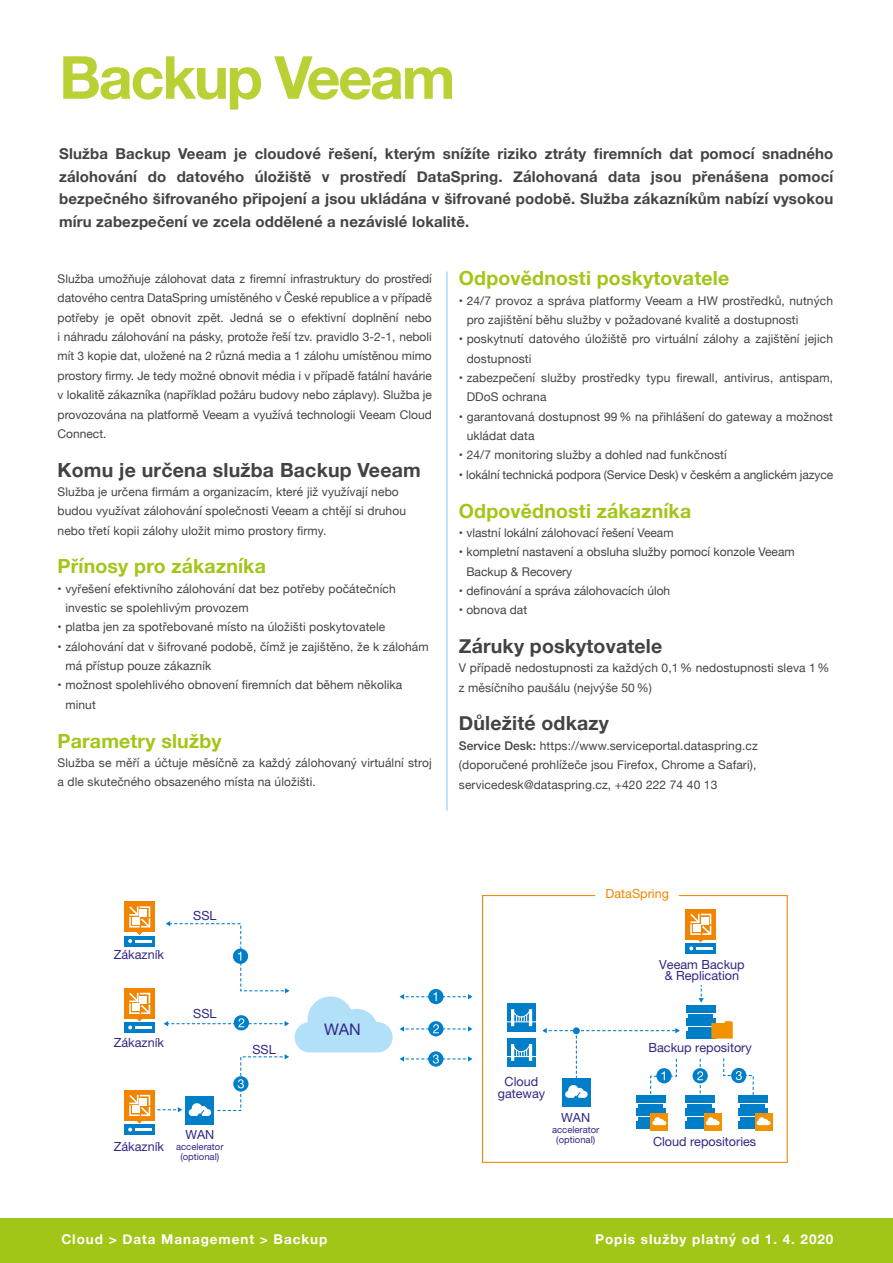
<style>
.page{position:relative;width:893px;height:1263px;background:#fff}
.page>*{position:absolute;margin:0;border:0;box-sizing:border-box;transform-origin:0 0}
.t1{font:700 59.4px "Helvetica Neue CE";letter-spacing:-.04em;color:#bbd034}
.t2{font:700 19.5px "Helvetica Neue";letter-spacing:.01em;color:#a2c617}
.t3{font:700 19.5px "Helvetica Neue";letter-spacing:.01em;color:#434342}
.t4{font:16.05px "Helvetica Neue CE";color:#312783}
.t5{font:700 15px/22.5px "Helvetica Neue";letter-spacing:.01em;color:#434342;text-align:justify}
.t6{font:700 13.5px "Helvetica Neue";letter-spacing:.07em;color:#fff}
.t7{font:12.6px/11.6px "Helvetica Neue CE";color:#312783;text-align:center}
.t8{font:12.6px "Helvetica Neue CE";color:#f18500}
.t9{font:12px/19.4px "Helvetica Neue";letter-spacing:.01em;color:#434342}
.t10{font:12px "Helvetica Neue";letter-spacing:-.01em;color:#434342}
.t11{font:9.45px/10.5px "Helvetica Neue CE";color:#312783;text-align:center}
.s1{font-weight:500}
</style>
<div class="page">
<div style="left:0;top:1218px;width:893px;height:45px;background:#a2c617"></div>
<hr style="left:447px;top:272px;width:1px;height:539px;background:#7ccef5">
<div style="left:186px;top:1096px;width:28px;height:29px;background:#007fc8"></div>
<div style="left:125px;top:901px;width:30px;height:31px;background:#f18500"></div>
<div style="left:125px;top:936px;width:30px;height:10px;background:#007fc8"></div>
<svg style="left:128px;top:906px;width:23px;height:37px"></svg>
<div style="left:125px;top:988px;width:30px;height:30px;background:#f18500"></div>
<div style="left:125px;top:1022px;width:30px;height:11px;background:#007fc8"></div>
<svg style="left:127px;top:992px;width:24px;height:37px"></svg>
<div style="left:125px;top:1090px;width:30px;height:30px;background:#f18500"></div>
<div style="left:125px;top:1124px;width:30px;height:11px;background:#007fc8"></div>
<svg style="left:127px;top:1094px;width:24px;height:37px"></svg>
<div style="left:428px;top:989px;width:15px;height:15px;background:#007fc8;border-radius:50%"></div>
<svg style="left:400px;top:992px;width:72px;height:9px"></svg>
<svg style="left:428px;top:1021px;width:16px;height:15px"></svg>
<svg style="left:400px;top:1024px;width:72px;height:9px"></svg>
<svg style="left:428px;top:1051px;width:15px;height:15px"></svg>
<svg style="left:400px;top:1054px;width:72px;height:9px"></svg>
<svg style="left:482px;top:895px;width:306px;height:268px"></svg>
<svg style="left:157px;top:921px;width:236px;height:197px"></svg>
<svg style="left:542px;top:1028px;width:138px;height:72px"></svg>
<h1 class="t1" style="left:59px;top:44px;width:398px">Backup Veeam</h1>
<p class="t5" style="left:59px;top:143px;width:776px">Služba Backup Veeam je cloudové řešení, kterým snížíte riziko ztráty firemních dat pomocí snadného zálohování do datového úložiště v prostředí DataSpring. Zálohovaná data jsou přenášena pomocí bezpečného šifrovaného připojení a jsou ukládána v šifrované podobě. Služba zákazníkům nabízí vysokou míru zabezpečení ve zcela oddělené a nezávislé lokalitě.</p>
<p class="t9" style="left:58px;top:270px;width:376px;text-align:justify">Služba umožňuje zálohovat data z firemní infrastruktury do prostředí datového centra DataSpring umístěného v České republice a v případě potřeby je opět obnovit zpět. Jedná se o efektivní doplnění nebo i náhradu zálohování na pásky, protože řeší tzv. pravidlo 3-2-1, neboli mít 3 kopie dat, uložené na 2 různá media a 1 zálohu umístěnou mimo prostory firmy. Je tedy možné obnovit média i v případě fatální havárie v lokalitě zákazníka (například požáru budovy nebo záplavy). Služba je provozována na platformě Veeam a využívá technologii Veeam Cloud Connect.</p>
<h2 class="t3" style="left:58px;top:454px;width:365px">Komu je určena služba Backup Veeam</h2>
<p class="t9" style="left:58px;top:483px;width:350px">Služba je určena firmám a organizacím, které již využívají nebo budou využívat zálohování společnosti Veeam a chtějí si druhou nebo třetí kopii zálohy uložit mimo prostory firmy.</p>
<h2 class="t2" style="left:58px;top:551px;width:210px">Přínosy pro zákazníka</h2>
<p class="t9" style="left:65px;top:579px;width:332px;text-indent:-8px">• vyřešení efektivního zálohování dat bez potřeby počátečních investic se spolehlivým provozem</p>
<p class="t9" style="left:58px;top:618px;width:329px">• platba jen za spotřebované místo na úložišti poskytovatele</p>
<p class="t9" style="left:65px;top:637px;width:365px;text-indent:-8px">• zálohování dat v šifrované podobě, čímž je zajištěno, že k zálohám má přístup pouze zákazník</p>
<p class="t9" style="left:65px;top:676px;width:339px;text-indent:-8px">• možnost spolehlivého obnovení firemních dat během několika minut</p>
<h2 class="t2" style="left:58px;top:725px;width:165px">Parametry služby</h2>
<p class="t9" style="left:58px;top:754px;width:376px">Služba se měří a účtuje měsíčně za každý zálohovaný virtuální stroj a dle skutečného obsazeného místa na úložišti.</p>
<h2 class="t2" style="left:459px;top:263px;width:272px">Odpovědnosti poskytovatele</h2>
<p class="t9" style="left:467px;top:291px;width:368px;text-indent:-8px">• 24/7 provoz a správa platformy Veeam a HW prostředků, nutných pro zajištění běhu služby v požadované kvalitě a dostupnosti</p>
<p class="t9" style="left:467px;top:330px;width:368px;text-indent:-8px">• poskytnutí datového úložiště pro virtuální zálohy a zajištění jejich dostupnosti</p>
<p class="t9" style="left:467px;top:369px;width:368px;text-indent:-8px">• zabezpečení služby prostředky typu firewall, antivirus, antispam,<br>DDoS ochrana</p>
<p class="t9" style="left:467px;top:407px;width:368px;text-indent:-8px">• garantovaná dostupnost 99% na přihlášení do gateway a možnost ukládat data</p>
<p class="t9" style="left:459px;top:446px;width:269px">• 24/7 monitoring služby a dohled nad funkčností</p>
<p class="t10" style="left:459px;top:466px;width:376px">• lokální technická podpora (Service Desk) v českém a anglickém jazyce</p>
<h2 class="t2" style="left:459px;top:495px;width:234px">Odpovědnosti zákazníka</h2>
<p class="t9" style="left:459px;top:524px;width:216px">• vlastní lokální zálohovací řešení Veeam</p>
<p class="t9" style="left:466px;top:543px;width:330px;text-indent:-8px">• kompletní nastavení a obsluha služby pomocí konzole Veeam<br>Backup &amp; Recovery</p>
<p class="t9" style="left:459px;top:582px;width:213px">• definování a správa zálohovacích úloh</p>
<p class="t9" style="left:459px;top:601px;width:70px">• obnova dat</p>
<h2 class="t3" style="left:459px;top:631px;width:205px">Záruky poskytovatele</h2>
<p class="t9" style="left:459px;top:659px;width:372px">V případě nedostupnosti za každých 0,1% nedostupnosti sleva 1% z měsíčního paušálu (nejvýše 50%)</p>
<h2 class="t3" style="left:459px;top:708px;width:152px">Důležité odkazy</h2>
<p class="t9" style="left:459px;top:736px;width:300px;text-align:justify"><span class="s1">Service Desk:</span> https://www.serviceportal.dataspring.cz (doporučené prohlížeče jsou Firefox, Chrome a Safari), servicedesk@dataspring.cz, +420 222 74 40 13</p>
<p class="t7" style="left:114px;top:949px;width:52px">Zákazník</p>
<p class="t7" style="left:114px;top:1037px;width:52px">Zákazník</p>
<p class="t7" style="left:193px;top:909px;width:25px">SSL</p>
<p class="t7" style="left:193px;top:1008px;width:25px">SSL</p>
<p class="t7" style="left:252px;top:1043px;width:25px">SSL</p>
<p class="t7" style="left:114px;top:1140px;width:52px">Zákazník</p>
<p class="t7" style="left:185px;top:1129px;width:30px">WAN</p>
<p class="t11" style="left:176px;top:1141px;width:49px">accelerator (optional)</p>
<h3 class="t4" style="left:324px;top:1020px;width:38px">WAN</h3>
<p class="t8" style="left:606px;top:887px;width:65px">DataSpring</p>
<p class="t7" style="left:659px;top:958px;width:87px">Veeam Backup &amp; Replication</p>
<p class="t7" style="left:498px;top:1076px;width:49px">Cloud gateway</p>
<p class="t7" style="left:561px;top:1112px;width:30px">WAN</p>
<p class="t11" style="left:552px;top:1124px;width:49px">accelerator (optional)</p>
<p class="t7" style="left:648px;top:1042px;width:105px">Backup repository</p>
<p class="t7" style="left:653px;top:1135px;width:105px">Cloud repositories</p>
<p class="t6" style="left:61px;top:1229px;width:267px">Cloud &gt; Data Management &gt; Backup</p>
<p class="t6" style="left:595px;top:1229px;width:240px">Popis služby platný od 1. 4. 2020</p>
</div>
